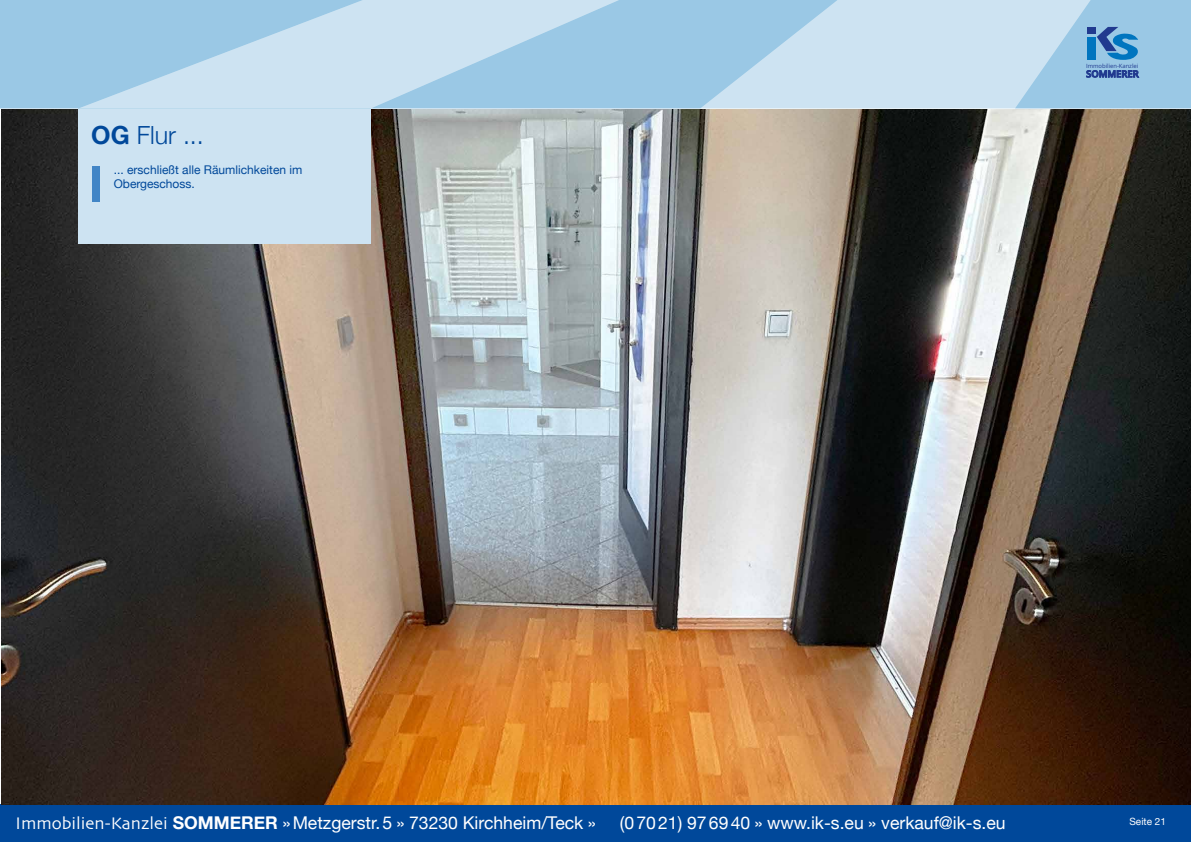
<style>
.page{position:relative;width:1191px;height:842px;background:#fff}
.page>*{position:absolute;margin:0;border:0;box-sizing:border-box;transform-origin:0 0}
.t1{font:300 25px "Helvetica Neue";color:#00489a}
.t2{font:17.6px "Helvetica Neue";color:#fff}
.t3{font:12px/14px "Helvetica Neue";color:#00489a}
.t4{font:10px "Helvetica Neue";color:#fff}
.t5{font:600 9.4px "Open Sans";color:#213a8f}
.t6{font:5.8px "Open Sans";color:#213a8f}
.s1{font-weight:700}
.s2{font-family:"Skia"}
</style>
<div class="page">
<div style="left:0;top:804px;width:1191px;height:38px;background:#00489a"></div>
<img style="left:1px;top:108px;width:1190px;height:696px">
<div style="left:0;top:0;width:78px;height:108px;background:#9ac8e5"></div>
<svg style="left:78px;top:0;width:292px;height:108px;background:#b3d5eb"></svg>
<svg style="left:370px;top:0;width:330px;height:108px;background:#add2e9"></svg>
<svg style="left:700px;top:0;width:315px;height:108px;background:#c1ddef"></svg>
<div style="left:78px;top:108px;width:292px;height:135px;background:#cde3f2"></div>
<div style="left:93px;top:166px;width:7px;height:36px;background:#4185c6"></div>
<svg style="left:1015px;top:0;width:176px;height:108px;background:#9dc8e5"></svg>
<h1 class="t1" style="left:91px;top:115px;width:114px"><span class="s1">OG</span> Flur ...</h1>
<p class="t3" style="left:114px;top:164px;width:190px">... erschließt alle Räumlichkeiten im<br>Obergeschoss.</p>
<p class="t6" style="left:1086px;top:61px;width:54px">Immobilien-Kanzlei</p>
<p class="t5" style="left:1086px;top:67px;width:54px">SOMMERER</p>
<p class="t2" style="left:16px;top:810px;width:582px"><span class="s2">Immobilien-Kanzlei</span> <span class="s1">SOMMERER</span> »Metzgerstr.5 » 73230 Kirchheim/Teck »</p>
<p class="t2" style="left:620px;top:810px;width:387px">(07021) 976940 » www.ik-s.eu » verkauf@ik-s.eu</p>
<p class="t4" style="left:1129px;top:814px;width:38px">Seite 21</p>
</div>
